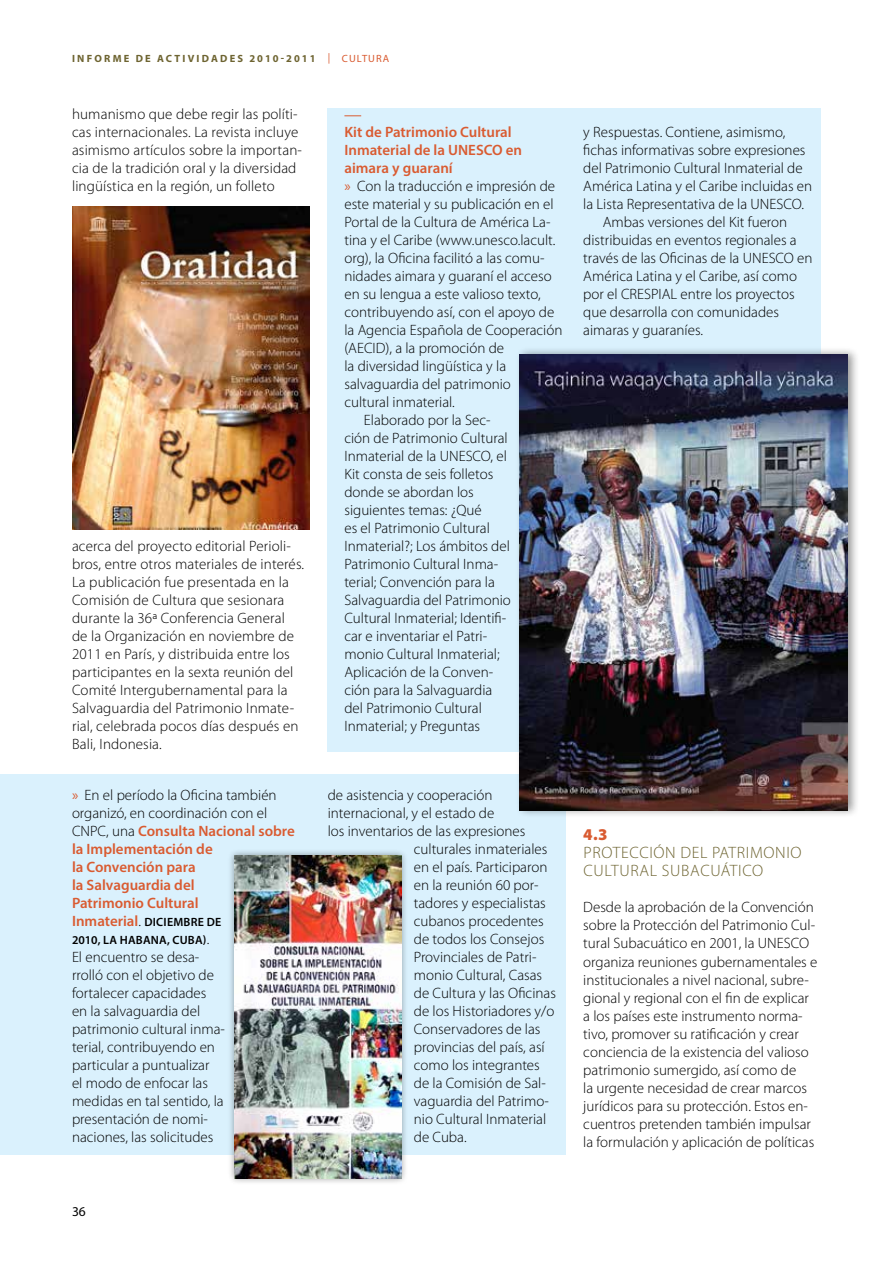
<style>
.page{position:relative;width:893px;height:1263px;background:#fff}
.page>*{position:absolute;margin:0;border:0;box-sizing:border-box;transform-origin:0 0}
.t1{font:300 16.5px/18px "Myriad Pro";letter-spacing:.04em;color:#6e6431}
.t2{font:900 16.5px "Myriad Pro";color:#d95b31}
.t3{font:300 15px/18px "Myriad Pro";color:#000}
.t4{font:600 15px/18px "Myriad Pro";color:#d95b31}
.t5{font:13.5px "Myriad Pro";color:#000}
.t6{font:600 12px/18px "Myriad Pro";letter-spacing:.02em;color:#000}
.t7{font:700 10.5px "Myriad Pro";letter-spacing:.21em;color:#6e6431}
.s1{font-weight:400;color:#d95b31}
.s2{font-weight:400}
.s3{font-weight:300;color:#000}
.s4{font-size:15px;color:#d95b31}
.s5{font-weight:300;font-size:15px}
</style>
<div class="page">
<div style="left:0;top:774px;width:565px;height:381px;background:#daf1fd"></div>
<div style="left:328px;top:108px;width:493px;height:643px;background:#daf1fd"></div>
<img style="left:72px;top:207px;width:238px;height:322px">
<div style="left:227px;top:849px;width:181px;height:336px;background:#000;opacity:.4"></div>
<img style="left:234px;top:856px;width:167px;height:322px">
<div style="left:515px;top:346px;width:345px;height:472px;background:#000;opacity:.4"></div>
<img style="left:519px;top:354px;width:329px;height:456px">
<svg style="left:344px;top:116px;width:17px;height:1px"></svg>
<p class="t7" style="left:72px;top:51px;width:319px">INFORME DE ACTIVIDADES 2010-2011 <span class="s1">| CULTURA</span></p>
<p class="t3" style="left:72px;top:105px;width:231px">humanismo que debe regir las políti&shy;cas internacionales. La revista incluye asimismo artículos sobre la importan&shy;cia de la tradición oral y la diversidad lingüística en la región, un folleto</p>
<p class="t3" style="left:72px;top:537px;width:234px">acerca del proyecto editorial Perioli&shy;bros, entre otros materiales de interés.<br>La publicación fue presentada en la Comisión de Cultura que sesionara durante la 36ª Conferencia General de la Organización en noviembre de 2011 en París, y distribuida entre los participantes en la sexta reunión del Comité Intergubernamental para la Salvaguardia del Patrimonio Inmate&shy;rial, celebrada pocos días después en Bali, Indonesia.</p>
<p class="t4" style="left:72px;top:786px;width:224px"><span class="s2">»</span> <span class="s3">En el período la Oficina también organizó, en coordinación con el<br>CNPC, una</span> Consulta Nacional sobre la Implementación de<br>la Convención para<br>la Salvaguardia del<br>Patrimonio Cultural</p>
<p class="t6" style="left:72px;top:913px;width:151px"><span class="s4">Inmaterial</span><span class="s5">.</span> diciembre de<br>2010, La Habana, Cu ba)<span class="s5">.</span></p>
<p class="t3" style="left:72px;top:948px;width:154px">El encuentro se desa&shy;rrolló con el objetivo de fortalecer capacidades en la salvaguardia del patrimonio cultural inma&shy;terial, contribuyendo en particular a puntualizar<br>el modo de enfocar las medidas en tal sentido, la presentación de nomi&shy;naciones, las solicitudes</p>
<p class="t4" style="left:344px;top:123px;width:169px">Kit de Patrimonio Cultural<br>Inmaterial de la UNESCO</p>
<p class="t4" style="left:506px;top:141px;width:18px">en</p>
<p class="t4" style="left:344px;top:159px;width:110px">aimara y guaraní</p>
<p class="t3" style="left:344px;top:177px;width:212px"><span class="s1">»</span> Con la traducción e impresión de</p>
<p class="t3" style="left:344px;top:195px;width:211px">este material y su publicación en el</p>
<p class="t3" style="left:344px;top:213px;width:208px">Portal de la Cultura de América La-</p>
<p class="t3" style="left:344px;top:231px;width:213px">tina y el Caribe (www.unesco.lacult.</p>
<p class="t3" style="left:344px;top:249px;width:202px">org), la Oficina facilitó a las comu-</p>
<p class="t3" style="left:344px;top:267px;width:209px">nidades aimara y guaraní el acceso</p>
<p class="t3" style="left:344px;top:285px;width:198px">en su lengua a este valioso texto,</p>
<p class="t3" style="left:344px;top:303px;width:211px">contribuyendo así, con el apoyo de</p>
<p class="t3" style="left:344px;top:321px;width:220px">la Agencia Española de Cooperación</p>
<p class="t3" style="left:344px;top:339px;width:161px">(AECID), a la promoción de</p>
<p class="t3" style="left:344px;top:357px;width:163px">la diversidad lingüística y la</p>
<p class="t3" style="left:344px;top:375px;width:168px">salvaguardia del patrimonio</p>
<p class="t3" style="left:344px;top:393px;width:112px">cultural inmaterial.</p>
<p class="t3" style="left:364px;top:411px;width:128px">Elaborado por la Sec-</p>
<p class="t3" style="left:344px;top:429px;width:165px">ción de Patrimonio Cultural</p>
<p class="t3" style="left:344px;top:447px;width:164px">Inmaterial de la UNESCO, el</p>
<p class="t3" style="left:344px;top:465px;width:150px">Kit consta de seis folletos</p>
<p class="t3" style="left:344px;top:483px;width:131px">donde se abordan los</p>
<p class="t3" style="left:344px;top:501px;width:139px">siguientes temas: ¿Qué</p>
<p class="t3" style="left:344px;top:519px;width:147px">es el Patrimonio Cultural</p>
<p class="t3" style="left:344px;top:537px;width:167px">Inmaterial?; Los ámbitos del</p>
<p class="t3" style="left:344px;top:555px;width:155px">Patrimonio Cultural Inma-</p>
<p class="t3" style="left:344px;top:573px;width:152px">terial; Convención para la</p>
<p class="t3" style="left:344px;top:591px;width:168px">Salvaguardia del Patrimonio</p>
<p class="t3" style="left:344px;top:609px;width:163px">Cultural Inmaterial; Identifi-</p>
<p class="t3" style="left:344px;top:627px;width:144px">car e inventariar el Patri-</p>
<p class="t3" style="left:344px;top:645px;width:157px">monio Cultural Inmaterial;</p>
<p class="t3" style="left:344px;top:663px;width:150px">Aplicación de la Conven-</p>
<p class="t3" style="left:344px;top:681px;width:149px">ción para la Salvaguardia</p>
<p class="t3" style="left:344px;top:699px;width:139px">del Patrimonio Cultural</p>
<p class="t3" style="left:344px;top:717px;width:137px">Inmaterial; y Preguntas</p>
<p class="t3" style="left:328px;top:786px;width:166px">de asistencia y cooperación</p>
<p class="t3" style="left:328px;top:804px;width:168px">internacional, y el estado de</p>
<p class="t3" style="left:328px;top:822px;width:199px">los inventarios de las expresiones</p>
<p class="t3" style="left:414px;top:840px;width:135px">culturales inmateriales</p>
<p class="t3" style="left:414px;top:858px;width:135px">en el país. Participaron</p>
<p class="t3" style="left:414px;top:876px;width:126px">en la reunión 60 por-</p>
<p class="t3" style="left:414px;top:894px;width:133px">tadores y especialistas</p>
<p class="t3" style="left:414px;top:912px;width:132px">cubanos procedentes</p>
<p class="t3" style="left:414px;top:930px;width:132px">de todos los Consejos</p>
<p class="t3" style="left:414px;top:948px;width:124px">Provinciales de Patri-</p>
<p class="t3" style="left:414px;top:966px;width:130px">monio Cultural, Casas</p>
<p class="t3" style="left:414px;top:984px;width:144px">de Cultura y las Oficinas</p>
<p class="t3" style="left:414px;top:1002px;width:142px">de los Historiadores y/o</p>
<p class="t3" style="left:414px;top:1020px;width:128px">Conservadores de las</p>
<p class="t3" style="left:414px;top:1038px;width:132px">provincias del país, así</p>
<p class="t3" style="left:414px;top:1056px;width:127px">como los integrantes</p>
<p class="t3" style="left:414px;top:1074px;width:134px">de la Comisión de Sal-</p>
<p class="t3" style="left:414px;top:1092px;width:137px">vaguardia del Patrimo-</p>
<p class="t3" style="left:414px;top:1110px;width:134px">nio Cultural Inmaterial</p>
<p class="t3" style="left:414px;top:1128px;width:54px">de Cuba.</p>
<p class="t3" style="left:583px;top:123px;width:204px">y Respuestas. Contiene, asimismo,</p>
<p class="t3" style="left:583px;top:141px;width:224px">fichas informativas sobre expresiones</p>
<p class="t3" style="left:583px;top:159px;width:221px">del Patrimonio Cultural Inmaterial de</p>
<p class="t3" style="left:583px;top:177px;width:230px">América Latina y el Caribe incluidas en</p>
<p class="t3" style="left:583px;top:195px;width:222px">la Lista Representativa de la UNESCO.</p>
<p class="t3" style="left:603px;top:213px;width:186px">Ambas versiones del Kit fueron</p>
<p class="t3" style="left:583px;top:231px;width:215px">distribuidas en eventos regionales a</p>
<p class="t3" style="left:583px;top:249px;width:231px">través de las Oficinas de la UNESCO en</p>
<p class="t3" style="left:583px;top:267px;width:215px">América Latina y el Caribe, así como</p>
<p class="t3" style="left:583px;top:285px;width:213px">por el CRESPIAL entre los proyectos</p>
<p class="t3" style="left:583px;top:303px;width:197px">que desarrolla con comunidades</p>
<p class="t3" style="left:583px;top:321px;width:121px">aimaras y guaraníes.</p>
<p class="t2" style="left:583px;top:824px;width:26px">4.3</p>
<p class="t1" style="left:583px;top:844px;width:220px">PROTECCIÓN DEL PATRIMONIO<br>CULTURAL SUBACUÁTICO</p>
<p class="t3" style="left:583px;top:898px;width:236px">Desde la aprobación de la Convención sobre la Protección del Patrimonio Cul&shy;tural Subacuático en 2001, la UNESCO organiza reuniones gubernamentales e institucionales a nivel nacional, subre&shy;gional y regional con el fin de explicar a los países este instrumento norma&shy;tivo, promover su ratificación y crear conciencia de la existencia del valioso patrimonio sumergido, así como de<br>la urgente necesidad de crear marcos jurídicos para su protección. Estos en&shy;cuentros pretenden también impulsar la formulación y aplicación de políticas</p>
<p class="t5" style="left:72px;top:1203px;width:15px">36</p>
</div>
